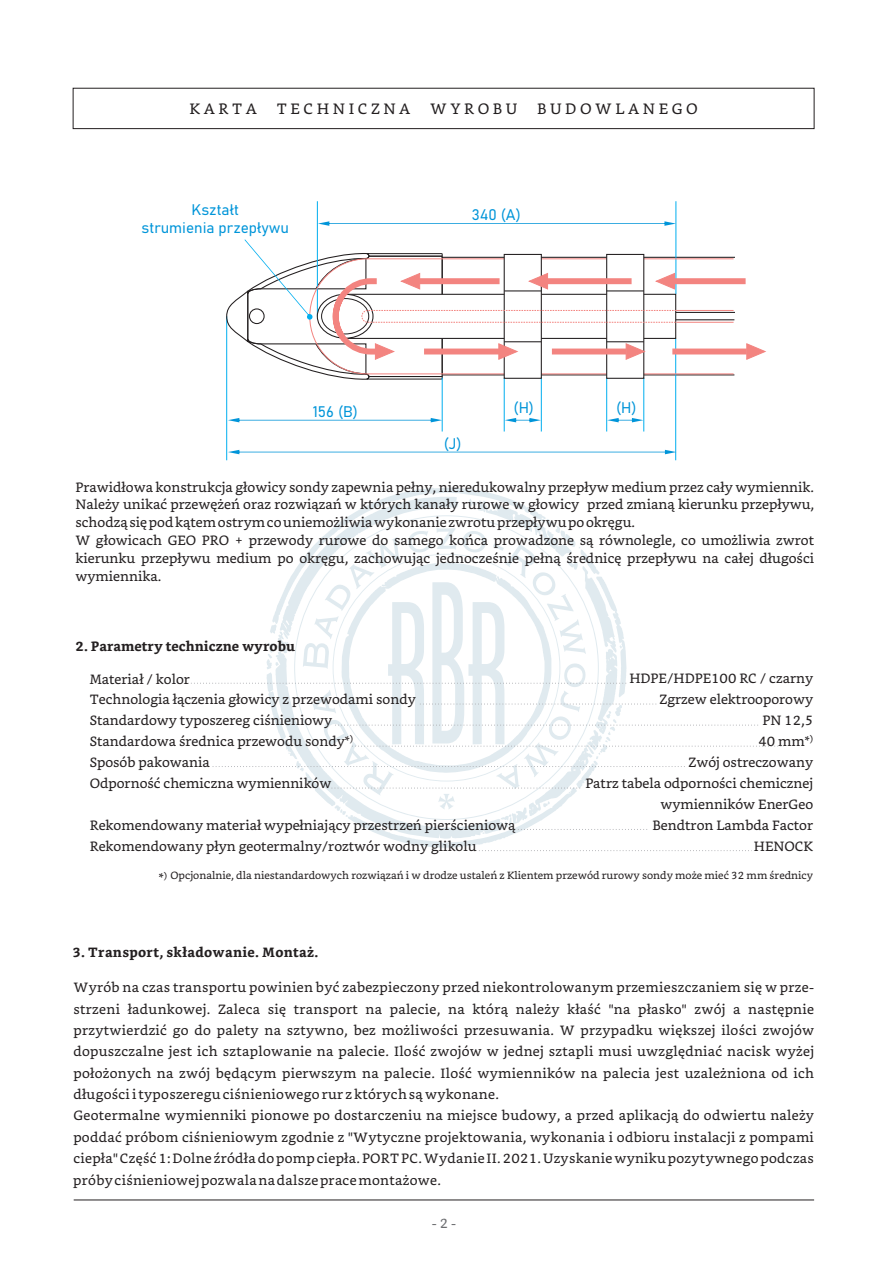
<style>
.page{position:relative;width:893px;height:1263px;background:#fff}
.page>*{position:absolute;margin:0;border:0;box-sizing:border-box;transform-origin:0 0}
.t1{font:15.15px/18.1px "Bahnschrift";color:#0095d9;text-align:center}
.t2{font:15.15px "Bookerly";color:#231f20}
.t3{font:13.5px/20.9px "Bookerly";color:#231f20}
.t4{font:13.5px/21.3px "Bookerly";letter-spacing:.02em;color:#231f20}
.t5{font:700 13.5px "Bookerly";letter-spacing:.02em;color:#231f20}
.t6{font:700 13.5px "Bookerly";color:#231f20}
.t7{font:13.5px "Bookerly";color:#6c6d70}
.t8{font:10.5px "Bookerly";color:#231f20}
.t9{font:9px "Bookerly";color:#231f20}
.s1{font-size:9px}
</style>
<div class="page">
<svg style="left:351px;top:487px;width:191px;height:361px"></svg>
<svg style="left:335px;top:515px;width:223px;height:305px"></svg>
<hr style="left:317px;top:201px;width:1px;height:115px;background:#00aeef">
<hr style="left:675px;top:201px;width:1px;height:93px;background:#00aeef">
<svg style="left:318px;top:221px;width:358px;height:5px"></svg>
<svg style="left:677px;top:258px;width:57px;height:117px"></svg>
<hr style="left:676px;top:322px;width:58px;height:1px;background:#f38480">
<div style="left:674px;top:278px;width:72px;height:6px;background:#f38480"></div>
<svg style="left:746px;top:343px;width:20px;height:17px"></svg>
<div style="left:73px;top:88px;width:741px;height:41px;border:1px solid #231f20"></div>
<svg style="left:518px;top:829px;width:130px;height:1px"></svg>
<svg style="left:479px;top:850px;width:273px;height:1px"></svg>
<hr style="left:74px;top:1199px;width:740px;height:1px;background:#231f20">
<div style="left:672px;top:349px;width:75px;height:5px;background:#f38480"></div>
<svg style="left:226px;top:239px;width:451px;height:222px"></svg>
<svg style="left:185px;top:527px;width:599px;height:282px"></svg>
<p class="t2" style="left:190px;top:102px;width:69px">K A R T A</p>
<p class="t2" style="left:277px;top:102px;width:135px">T E C H N I C Z N A</p>
<p class="t2" style="left:430px;top:102px;width:89px">W Y R O B U</p>
<p class="t2" style="left:537px;top:102px;width:162px">B U D O W L A N E G O</p>
<p class="t1" style="left:142px;top:201px;width:149px">Kształt<br>strumienia przepływu</p>
<p class="t1" style="left:313px;top:403px;width:47px">156 (B)</p>
<p class="t1" style="left:472px;top:207px;width:51px">340 (A)</p>
<p class="t1" style="left:444px;top:435px;width:19px">(J)</p>
<p class="t1" style="left:514px;top:399px;width:22px">(H)</p>
<p class="t1" style="left:616px;top:399px;width:22px">(H)</p>
<p class="t3" style="left:75px;top:479px;width:740px;line-height:17.9px">Prawidłowa konstrukcja głowicy sondy zapewnia pełny, nieredukowalny przepływ medium przez cały wymiennik.<br>Należy unikać przewężeń oraz rozwiązań w których kanały rurowe w głowicy przed zmianą kierunku przepływu, schodzą się pod kątem ostrym co uniemożliwia wykonanie zwrotu przepływu po okręgu.<br>W głowicach GEO PRO + przewody rurowe do samego końca prowadzone są równolegle, co umożliwia zwrot kierunku przepływu medium po okręgu, zachowując jednocześnie pełną średnicę przepływu na całej długości wymiennika.</p>
<p class="t6" style="left:76px;top:640px;width:221px">2. Parametry techniczne wyrobu</p>
<p class="t3" style="left:90px;top:669px;width:328px">Materiał / kolor<br>Technologia łączenia głowicy z przewodami sondy<br>Standardowy typoszereg ciśnieniowy</p>
<p class="t9" style="left:350px;top:735px;width:5px">)</p>
<p class="t3" style="left:585px;top:669px;width:229px;text-align:right">HDPE/HDPE100 RC / czarny<br>Zgrzew elektrooporowy<br>PN 12,5<br>40 mm*<sup>)<br></sup>Zwój ostreczowany<br>Patrz tabela odporności chemicznej wymienników EnerGeo<br>Bendtron Lambda Factor<br>HENOCK</p>
<p class="t8" style="left:164px;top:871px;width:651px"><span class="s1">)</span> Opcjonalnie, dla niestandardowych rozwiązań i w drodze ustaleń z Klientem przewód rurowy sondy może mieć 32 mm średnicy</p>
<p class="t3" style="left:90px;top:732px;width:262px">Standardowa średnica przewodu sondy*<br>Sposób pakowania<br>Odporność chemiczna wymienników</p>
<p class="t3" style="left:90px;top:815px;width:427px">Rekomendowany materiał wypełniający przestrzeń pierścieniową<br>Rekomendowany płyn geotermalny/roztwór wodny glikolu</p>
<p class="t3" style="left:159px;top:868px;width:6px">*</p>
<p class="t5" style="left:72px;top:946px;width:247px">3. Transport, składowanie. Montaż.</p>
<p class="t4" style="left:73px;top:977px;width:742px">Wyrób na czas transportu powinien być zabezpieczony przed niekontrolowanym przemieszczaniem się w prze&shy;strzeni ładunkowej. Zaleca się transport na palecie, na którą należy kłaść "na płasko" zwój a następnie przytwierdzić go do palety na sztywno, bez możliwości przesuwania. W przypadku większej ilości zwojów dopuszczalne jest ich sztaplowanie na palecie. Ilość zwojów w jednej sztapli musi uwzględniać nacisk wyżej położonych na zwój będącym pierwszym na palecie. Ilość wymienników na palecia jest uzależniona od ich długości i typoszeregu ciśnieniowego rur z których są wykonane.<br>Geotermalne wymienniki pionowe po dostarczeniu na miejsce budowy, a przed aplikacją do odwiertu należy poddać próbom ciśnieniowym zgodnie z "Wytyczne projektowania, wykonania i odbioru instalacji z pompami ciepła" Część 1: Dolne źródła do pomp ciepła. PORT PC. Wydanie II. 2021. Uzyskanie wyniku pozytywnego podczas próby ciśnieniowej pozwala na dalsze prace montażowe.</p>
<p class="t7" style="left:432px;top:1217px;width:26px">- 2 -</p>
</div>
